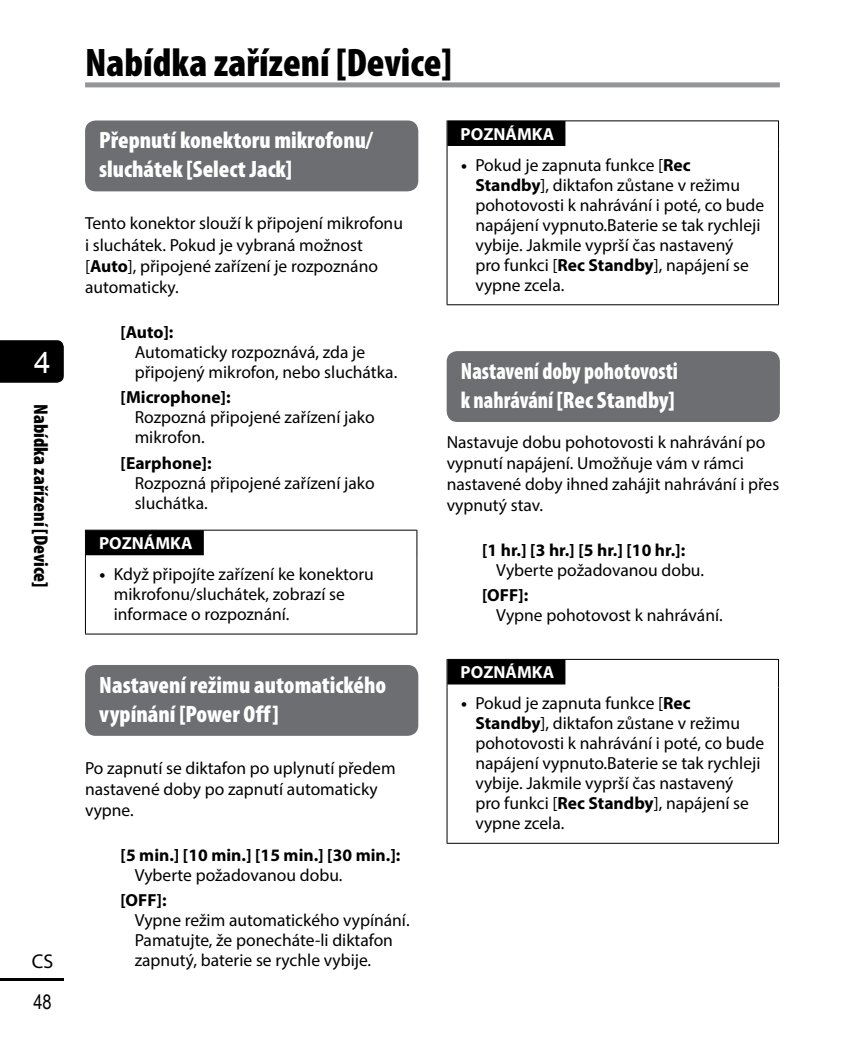
<style>
.page{position:relative;width:865px;height:1049px;background:#fff}
.page>*{position:absolute;margin:0;border:0;box-sizing:border-box;transform-origin:0 0}
.t1{font:900 condensed 40px "Myriad Pro";color:#000}
.t2{font:30px "Arial";color:#fff}
.t3{font:900 condensed 23.75px/28.8px "Myriad Pro";color:#fff}
.t4{font:900 condensed 23.75px/28.8px "Myriad Pro";color:#fff;scale:.9 1}
.t5{font:900 condensed 20px "Myriad Pro";color:#000}
.t6{font:20px "Arial Narrow";color:#000}
.t7{font:20px "Myriad Pro";color:#000}
.t8{font:17.5px/20px "Myriad Pro";color:#000}
.t9{font:700 17.5px "Myriad Pro";color:#000}
.t10{font:700 17.5px "Myriad Pro";color:#fff}
.s1{font-weight:700}
</style>
<div class="page">
<div style="left:0;top:340px;width:64px;height:43px;background:#000"></div>
<hr style="left:0;top:978px;width:64px;height:3px;background:#000">
<div style="left:85px;top:82px;width:695px;height:5px;background:#939598"></div>
<div style="left:85px;top:120px;width:333px;height:71px;background:#6d6e71;border-radius:11px"></div>
<svg style="left:85px;top:530px;width:1px;height:28px"></svg>
<svg style="left:416px;top:530px;width:1px;height:28px"></svg>
<hr style="left:85px;top:558px;width:1px;height:76px;background:#000">
<hr style="left:416px;top:558px;width:1px;height:76px;background:#000">
<hr style="left:85px;top:634px;width:332px;height:1px;background:#000">
<hr style="left:86px;top:530px;width:330px;height:1px;background:#000">
<div style="left:86px;top:530px;width:118px;height:25px;background:#000"></div>
<div style="left:85px;top:665px;width:333px;height:71px;background:#6d6e71;border-radius:11px"></div>
<svg style="left:446px;top:120px;width:1px;height:29px"></svg>
<svg style="left:778px;top:120px;width:1px;height:29px"></svg>
<hr style="left:446px;top:149px;width:1px;height:155px;background:#000">
<hr style="left:778px;top:149px;width:1px;height:155px;background:#000">
<hr style="left:446px;top:304px;width:333px;height:1px;background:#000">
<hr style="left:447px;top:120px;width:331px;height:1px;background:#000">
<div style="left:447px;top:121px;width:118px;height:25px;background:#000"></div>
<div style="left:446px;top:351px;width:334px;height:71px;background:#6d6e71;border-radius:11px"></div>
<svg style="left:446px;top:659px;width:1px;height:28px"></svg>
<svg style="left:778px;top:659px;width:1px;height:28px"></svg>
<hr style="left:446px;top:687px;width:1px;height:156px;background:#000">
<hr style="left:778px;top:687px;width:1px;height:156px;background:#000">
<hr style="left:446px;top:843px;width:333px;height:1px;background:#000">
<hr style="left:447px;top:659px;width:331px;height:1px;background:#000">
<div style="left:447px;top:659px;width:118px;height:25px;background:#000"></div>
<h2 class="t2" style="left:34px;top:343px;width:18px">4</h2>
<p class="t5" style="left:54px;top:404px;width:185px;rotate:90deg">Nabídka zařízení [Device]</p>
<p class="t7" style="left:32px;top:948px;width:23px">CS</p>
<p class="t6" style="left:33px;top:988px;width:20px">48</p>
<h1 class="t1" style="left:85px;top:37px;width:368px">Nabídka zařízení [Device]</h1>
<h3 class="t3" style="left:99px;top:125px;width:275px">Přepnutí konektoru mikrofonu/ sluchátek [Select Jack]</h3>
<p class="t8" style="left:85px;top:212px;width:319px;line-height:21.2px">Tento konektor slouží k připojení mikrofonu i sluchátek. Pokud je vybraná možnost [<span class="s1">Auto</span>], připojené zařízení je rozpoznáno automaticky.</p>
<p class="t9" style="left:120px;top:320px;width:54px">[Auto]:</p>
<p class="t8" style="left:135px;top:342px;width:264px">Automaticky rozpoznává, zda je připojený mikrofon, nebo sluchátka.</p>
<p class="t9" style="left:120px;top:386px;width:112px">[Microphone]:</p>
<p class="t8" style="left:135px;top:407px;width:241px">Rozpozná připojené zařízení jako mikrofon.</p>
<p class="t9" style="left:120px;top:451px;width:93px">[Earphone]:</p>
<p class="t8" style="left:135px;top:472px;width:241px">Rozpozná připojené zařízení jako sluchátka.</p>
<p class="t10" style="left:99px;top:532px;width:95px">POZNÁMKA</p>
<p class="t8" style="left:114px;top:564px;width:262px;text-indent:-14px"><span class="s1">•</span> Když připojíte zařízení ke konektoru mikrofonu/sluchátek, zobrazí se informace o rozpoznání.</p>
<h3 class="t3" style="left:99px;top:670px;width:288px">Nastavení režimu automatického vypínání [Power Off]</h3>
<p class="t8" style="left:85px;top:757px;width:312px;line-height:21.2px">Po zapnutí se diktafon po uplynutí předem nastavené doby po zapnutí automaticky vypne.</p>
<p class="t9" style="left:120px;top:844px;width:281px">[5 min.] [10 min.] [15 min.] [30 min.]:</p>
<p class="t8" style="left:135px;top:865px;width:209px">Vyberte požadovanou dobu.</p>
<p class="t9" style="left:120px;top:889px;width:48px">[OFF]:</p>
<p class="t8" style="left:135px;top:910px;width:276px">Vypne režim automatického vypínání.<br>Pamatujte, že ponecháte-li diktafon zapnutý, baterie se rychle vybije.</p>
<p class="t10" style="left:460px;top:122px;width:95px">POZNÁMKA</p>
<p class="t8" style="left:475px;top:154px;width:290px;text-indent:-14px"><span class="s1">•</span> Pokud je zapnuta funkce [<span class="s1">Rec Standby</span>], diktafon zůstane v režimu pohotovosti k nahrávání i poté, co bude napájení vypnuto.Baterie se tak rychleji vybije. Jakmile vyprší čas nastavený<br>pro funkci [<span class="s1">Rec Standby</span>], napájení se vypne zcela.</p>
<h3 class="t4" style="left:461px;top:356px;width:243px">Nastavení doby pohotovosti k nahrávání [Rec Standby]</h3>
<p class="t8" style="left:446px;top:431px;width:334px;line-height:21.2px">Nastavuje dobu pohotovosti k nahrávání po vypnutí napájení. Umožňuje vám v rámci nastavené doby ihned zahájit nahrávání i přes vypnutý stav.</p>
<p class="t9" style="left:482px;top:539px;width:205px">[1 hr.] [3 hr.] [5 hr.] [10 hr.]:</p>
<p class="t8" style="left:496px;top:560px;width:209px">Vyberte požadovanou dobu.</p>
<p class="t9" style="left:482px;top:584px;width:48px">[OFF]:</p>
<p class="t8" style="left:496px;top:605px;width:228px">Vypne pohotovost k nahrávání.</p>
<p class="t10" style="left:460px;top:661px;width:95px">POZNÁMKA</p>
<p class="t8" style="left:475px;top:693px;width:290px;text-indent:-14px"><span class="s1">•</span> Pokud je zapnuta funkce [<span class="s1">Rec Standby</span>], diktafon zůstane v režimu pohotovosti k nahrávání i poté, co bude napájení vypnuto.Baterie se tak rychleji vybije. Jakmile vyprší čas nastavený<br>pro funkci [<span class="s1">Rec Standby</span>], napájení se vypne zcela.</p>
</div>
